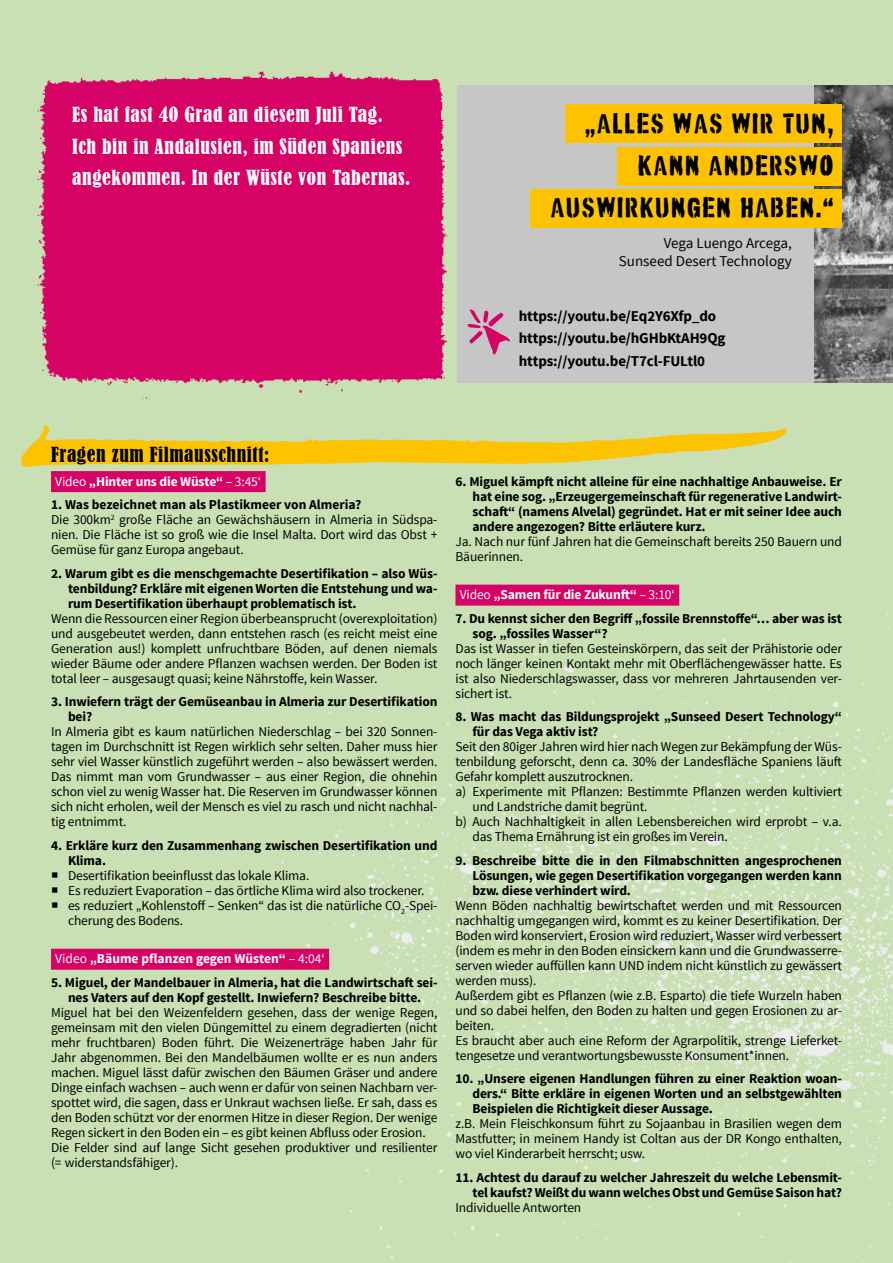
<style>
.page{position:relative;width:893px;height:1263px;background:#c9e0b4}
.page>*{position:absolute;margin:0;border:0;box-sizing:border-box;transform-origin:0 0}
.Zitat-A{font:28.5px/42px "Autobahn Vector";color:#000;text-align:right}
.Einleitung{font:condensed 19.5px/31.5px "Bernard";letter-spacing:.03em;color:#fff}
.Fragen{font:condensed 19.5px "Bernard";letter-spacing:.03em;color:#000}
.Link{font:700 15px "Source Sans Pro";letter-spacing:-.01em;color:#000}
.Zitat-p{font:15px/18px "Source Sans Pro";color:#000;text-align:right}
.Fragen-2{font:13.5px/15px "Source Sans Pro";letter-spacing:-.01em;color:#000;text-align:justify}
.Fragenfrage{font:700 13.5px/15px "Source Sans Pro";letter-spacing:-.01em;color:#000;text-align:justify}
.Fragensliste{font:13.5px/15px "Source Sans Pro";letter-spacing:-.01em;color:#000}
.Video{font:700 13.5px "Source Sans Pro";letter-spacing:-.01em;color:#fff}
.s1{font-weight:400}
</style>
<div class="page">
<img style="left:37px;top:71px;width:411px;height:327px">
<svg style="left:21px;top:425px;width:766px;height:42px"></svg>
<img style="left:51px;top:600px;width:842px;height:663px">
<div style="left:51px;top:471px;width:215px;height:21px;background:#d70265"></div>
<div style="left:51px;top:949px;width:278px;height:21px;background:#d70265"></div>
<div style="left:455px;top:585px;width:224px;height:21px;background:#d70265"></div>
<div style="left:457px;top:85px;width:436px;height:298px;background:#c6c6c6"></div>
<img style="left:814px;top:85px;width:79px;height:298px">
<svg style="left:468px;top:309px;width:42px;height:46px"></svg>
<div style="left:566px;top:104px;width:276px;height:39px;background:#fdc300"></div>
<div style="left:618px;top:147px;width:224px;height:38px;background:#fdc300"></div>
<div style="left:530px;top:189px;width:312px;height:39px;background:#fdc300"></div>
<p class="Einleitung" style="left:72px;top:99px;width:340px">Es hat fast 40 Grad an diesem Juli Tag.<br>Ich bin in Andalusien, im Süden Spaniens angekommen. In der Wüste von Tabernas.</p>
<p class="Zitat-A" style="left:550px;top:103px;width:286px">„ALLES WAS WIR TUN,<br>KANN ANDERSWO<br>AUSWIRKUNGEN HABEN.“</p>
<p class="Zitat-p" style="left:619px;top:234px;width:174px">Vega Luengo Arcega,<br>Sunseed Desert Technology</p>
<p class="Link" style="left:519px;top:306px;width:199px">https://youtu.be/Eq2Y6Xfp_do</p>
<p class="Link" style="left:519px;top:328px;width:208px">https://youtu.be/hGHbKtAH9Qg</p>
<p class="Link" style="left:519px;top:351px;width:188px">https://youtu.be/T7cl-FULtl0</p>
<p class="Fragen" style="left:51px;top:443px;width:220px">Fragen zum Filmausschnitt:</p>
<p class="Video" style="left:55px;top:473px;width:207px"><span class="s1">Video</span> „Hinter uns die Wüste“ <span class="s1">– 3:45‘</span></p>
<p class="Fragenfrage" style="left:51px;top:498px;width:312px">1. Was bezeichnet man als Plastikmeer von Almeria?</p>
<p class="Fragen-2" style="left:51px;top:512px;width:388px">Die 300km<sup>2</sup> große Fläche an Gewächshäusern in Almeria in Südspa&shy;nien. Die Fläche ist so groß wie die Insel Malta. Dort wird das Obst + Gemüse für ganz Europa angebaut.</p>
<p class="Fragenfrage" style="left:68px;top:566px;width:371px;text-indent:-17px">2. Warum gibt es die menschgemachte Desertifikation – also Wüs&shy;tenbildung? Erkläre mit eigenen Worten die Entstehung und wa&shy;rum Desertifikation überhaupt problematisch ist.</p>
<p class="Fragen-2" style="left:51px;top:611px;width:388px">Wenn die Ressourcen einer Region überbeansprucht (overexploitation) und ausgebeutet werden, dann entstehen rasch (es reicht meist eine Generation aus!) komplett unfruchtbare Böden, auf denen niemals wieder Bäume oder andere Pflanzen wachsen werden. Der Boden ist total leer – ausgesaugt quasi; keine Nährstoffe, kein Wasser.</p>
<p class="Fragenfrage" style="left:68px;top:695px;width:371px;text-indent:-17px">3. Inwiefern trägt der Gemüseanbau in Almeria zur Desertifikation bei?</p>
<p class="Fragen-2" style="left:51px;top:724px;width:388px">In Almeria gibt es kaum natürlichen Niederschlag – bei 320 Sonnen&shy;tagen im Durchschnitt ist Regen wirklich sehr selten. Daher muss hier sehr viel Wasser künstlich zugeführt werden – also bewässert werden.<br>Das nimmt man vom Grundwasser – aus einer Region, die ohnehin schon viel zu wenig Wasser hat. Die Reserven im Grundwasser können sich nicht erholen, weil der Mensch es viel zu rasch und nicht nachhal&shy;tig entnimmt.</p>
<p class="Fragenfrage" style="left:68px;top:838px;width:371px;text-indent:-17px">4. Erkläre kurz den Zusammenhang zwischen Desertifikation und<br>Klima.</p>
<p class="Fragensliste" style="left:51px;top:868px;width:260px">○ Desertifikation beeinflusst das lokale Klima.</p>
<p class="Fragensliste" style="left:51px;top:883px;width:375px">○ Es reduziert Evaporation – das örtliche Klima wird also trockener.</p>
<p class="Fragensliste" style="left:68px;top:898px;width:371px;text-indent:-17px">○ es reduziert „Kohlenstoff – Senken“ das ist die natürliche CO<sub>2</sub>-Spei&shy;cherung des Bodens.</p>
<p class="Video" style="left:55px;top:950px;width:271px"><span class="s1">Video</span> „Bäume pflanzen gegen Wüsten“ <span class="s1">– 4:04‘</span></p>
<p class="Fragenfrage" style="left:51px;top:975px;width:388px;text-align:center">5. Miguel, der Mandelbauer in Almeria, hat die Landwirtschaft sei&shy;nes Vaters auf den Kopf gestellt. Inwiefern? Beschreibe bitte.</p>
<p class="Fragen-2" style="left:51px;top:1005px;width:388px">Miguel hat bei den Weizenfeldern gesehen, dass der wenige Regen, gemeinsam mit den vielen Düngemittel zu einem degradierten (nicht mehr fruchtbaren) Boden führt. Die Weizenerträge haben Jahr für Jahr abgenommen. Bei den Mandelbäumen wollte er es nun anders machen. Miguel lässt dafür zwischen den Bäumen Gräser und andere Dinge einfach wachsen – auch wenn er dafür von seinen Nachbarn ver&shy;spottet wird, die sagen, dass er Unkraut wachsen ließe. Er sah, dass es den Boden schützt vor der enormen Hitze in dieser Region. Der wenige Regen sickert in den Boden ein – es gibt keinen Abfluss oder Erosion.</p>
<p class="Fragen-2" style="left:51px;top:1140px;width:388px">Die Felder sind auf lange Sicht gesehen produktiver und resilienter (= widerstandsfähiger).</p>
<p class="Fragenfrage" style="left:472px;top:474px;width:371px;text-indent:-17px">6. Miguel kämpft nicht alleine für eine nachhaltige Anbauweise. Er hat eine sog. „Erzeugergemeinschaft für regenerative Landwirt&shy;schaft“ (namens Alvelal) gegründet. Hat er mit seiner Idee auch andere angezogen? Bitte erläutere kurz.</p>
<p class="Fragen-2" style="left:455px;top:534px;width:388px">Ja. Nach nur fünf Jahren hat die Gemeinschaft bereits 250 Bauern und<br>Bäuerinnen.</p>
<p class="Video" style="left:460px;top:586px;width:217px"><span class="s1">Video</span> „Samen für die Zukunft“ <span class="s1">– 3:10‘</span></p>
<p class="Fragenfrage" style="left:472px;top:611px;width:371px;text-indent:-17px">7. Du kennst sicher den Begriff „fossile Brennstoffe“… aber was ist sog. „fossiles Wasser“?</p>
<p class="Fragen-2" style="left:455px;top:641px;width:388px">Das ist Wasser in tiefen Gesteinskörpern, das seit der Prähistorie oder noch länger keinen Kontakt mehr mit Oberflächengewässer hatte. Es ist also Niederschlagswasser, dass vor mehreren Jahrtausenden ver&shy;sichert ist.</p>
<p class="Fragenfrage" style="left:472px;top:710px;width:371px;text-indent:-17px">8. Was macht das Bildungsprojekt „Sunseed Desert Technology“ für das Vega aktiv ist?</p>
<p class="Fragen-2" style="left:455px;top:739px;width:388px">Seit den 80iger Jahren wird hier nach Wegen zur Bekämpfung der Wüs&shy;tenbildung geforscht, denn ca. 30% der Landesfläche Spaniens läuft Gefahr komplett auszutrocknen.</p>
<p class="Fragensliste" style="left:472px;top:784px;width:371px;text-indent:-17px">a) Experimente mit Pflanzen: Bestimmte Pflanzen werden kultiviert und Landstriche damit begrünt.</p>
<p class="Fragensliste" style="left:472px;top:814px;width:371px;text-indent:-17px">b) Auch Nachhaltigkeit in allen Lebensbereichen wird erprobt – v.a. das Thema Ernährung ist ein großes im Verein.</p>
<p class="Fragenfrage" style="left:472px;top:853px;width:371px;text-indent:-17px">9. Beschreibe bitte die in den Filmabschnitten angesprochenen Lösungen, wie gegen Desertifikation vorgegangen werden kann bzw. diese verhindert wird.</p>
<p class="Fragen-2" style="left:455px;top:898px;width:388px">Wenn Böden nachhaltig bewirtschaftet werden und mit Ressourcen nachhaltig umgegangen wird, kommt es zu keiner Desertifikation. Der Boden wird konserviert, Erosion wird reduziert, Wasser wird verbessert (indem es mehr in den Boden einsickern kann und die Grundwasserre&shy;serven wieder auffüllen kann UND indem nicht künstlich zu gewässert werden muss).</p>
<p class="Fragen-2" style="left:455px;top:988px;width:388px">Außerdem gibt es Pflanzen (wie z.B. Esparto) die tiefe Wurzeln haben und so dabei helfen, den Boden zu halten und gegen Erosionen zu ar&shy;beiten.</p>
<p class="Fragen-2" style="left:455px;top:1033px;width:388px">Es braucht aber auch eine Reform der Agrarpolitik, strenge Lieferket&shy;tengesetze und verantwortungsbewusste Konsument*innen.</p>
<p class="Fragenfrage" style="left:472px;top:1072px;width:371px;text-indent:-17px">10. „Unsere eigenen Handlungen führen zu einer Reaktion woan&shy;ders.“ Bitte erkläre in eigenen Worten und an selbstgewählten Beispielen die Richtigkeit dieser Aussage.</p>
<p class="Fragen-2" style="left:455px;top:1116px;width:388px">z.B. Mein Fleischkonsum führt zu Sojaanbau in Brasilien wegen dem Mastfutter; in meinem Handy ist Coltan aus der DR Kongo enthalten, wo viel Kinderarbeit herrscht; usw.</p>
<p class="Fragenfrage" style="left:455px;top:1170px;width:388px;text-align:right">11. Achtest du darauf zu welcher Jahreszeit du welche Lebensmit&shy;tel kaufst? Weißt du wann welches Obst und Gemüse Saison hat?</p>
<p class="Fragen-2" style="left:455px;top:1200px;width:127px">Individuelle Antworten</p>
</div>
